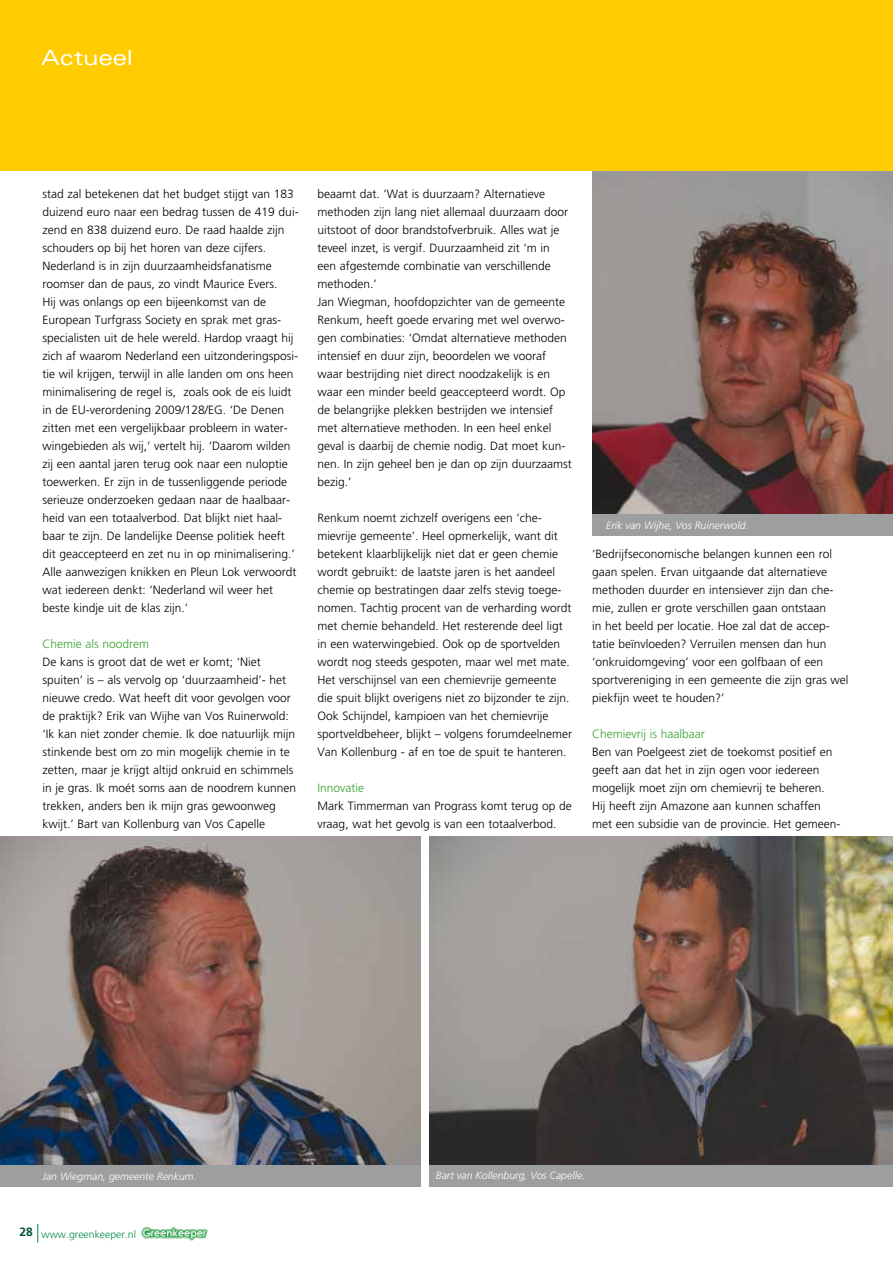
<style>
.page{position:relative;width:893px;height:1263px;background:#fff}
.page>*{position:absolute;margin:0;border:0;box-sizing:border-box;transform-origin:0 0}
.t1{font:expanded 21px "Univers";color:#fff}
.t2{font:300 12px/18px "Frutiger";color:#000}
.t3{font:300 12px "Frutiger";color:#35a32c}
.t4{font:italic 300 10.5px "Frutiger";color:#fff}
.t5{font:300 10.5px "Frutiger";color:#008b45}
.s1{font-weight:700;font-size:12px;color:#00523c}
</style>
<div class="page">
<img style="left:141px;top:1226px;width:67px;height:15px">
<svg style="left:38px;top:1224px;width:1px;height:19px"></svg>
<img style="left:0;top:836px;width:421px;height:329px">
<img style="left:592px;top:170px;width:301px;height:344px">
<img style="left:429px;top:836px;width:464px;height:329px">
<div style="left:0;top:1165px;width:421px;height:21px;background:#9c9e9f"></div>
<div style="left:592px;top:514px;width:301px;height:22px;background:#9c9e9f"></div>
<div style="left:429px;top:1165px;width:464px;height:21px;background:#9c9e9f"></div>
<div style="left:0;top:0;width:893px;height:170px;background:#fecc00"></div>
<h1 class="t1" style="left:41px;top:45px;width:93px">Actueel</h1>
<p class="t2" style="left:43px;top:185px;width:258px">stad zal betekenen dat het budget stijgt van 183 duizend euro naar een bedrag tussen de 419 dui&shy;zend en 838 duizend euro. De raad haalde zijn schouders op bij het horen van deze cijfers.<br>Nederland is in zijn duurzaamheidsfanatisme roomser dan de paus, zo vindt Maurice Evers.<br>Hij was onlangs op een bijeenkomst van de European Turfgrass Society en sprak met gras&shy;specialisten uit de hele wereld. Hardop vraagt hij zich af waarom Nederland een uitzonderingsposi&shy;tie wil krijgen, terwijl in alle landen om ons heen minimalisering de regel is, zoals ook de eis luidt in de EU-verordening 2009/128/EG. ‘De Denen zitten met een vergelijkbaar probleem in water&shy;wingebieden als wij,’ vertelt hij. ‘Daarom wilden zij een aantal jaren terug ook naar een nuloptie toewerken. Er zijn in de tussenliggende periode serieuze onderzoeken gedaan naar de haalbaar&shy;heid van een totaalverbod. Dat blijkt niet haal&shy;baar te zijn. De landelijke Deense politiek heeft dit geaccepteerd en zet nu in op minimalisering.’ Alle aanwezigen knikken en Pleun Lok verwoordt wat iedereen denkt: ‘Nederland wil weer het beste kindje uit de klas zijn.’</p>
<p class="t3" style="left:43px;top:637px;width:108px">Chemie als noodrem</p>
<p class="t2" style="left:43px;top:653px;width:255px">De kans is groot dat de wet er komt; ‘Niet spuiten’ is – als vervolg op ‘duurzaamheid’- het nieuwe credo. Wat heeft dit voor gevolgen voor de praktijk? Erik van Wijhe van Vos Ruinerwold: ‘Ik kan niet zonder chemie. Ik doe natuurlijk mijn stinkende best om zo min mogelijk chemie in te zetten, maar je krijgt altijd onkruid en schimmels in je gras. Ik moét soms aan de noodrem kunnen trekken, anders ben ik mijn gras gewoonweg kwijt.’ Bart van Kollenburg van Vos Capelle</p>
<p class="t2" style="left:317px;top:185px;width:256px">beaamt dat. ‘Wat is duurzaam? Alternatieve methoden zijn lang niet allemaal duurzaam door uitstoot of door brandstofverbruik. Alles wat je teveel inzet, is vergif. Duurzaamheid zit ‘m in<br>een afgestemde combinatie van verschillende methoden.’<br>Jan Wiegman, hoofdopzichter van de gemeente Renkum, heeft goede ervaring met wel overwo&shy;gen combinaties: ‘Omdat alternatieve methoden intensief en duur zijn, beoordelen we vooraf waar bestrijding niet direct noodzakelijk is en waar een minder beeld geaccepteerd wordt. Op de belangrijke plekken bestrijden we intensief met alternatieve methoden. In een heel enkel geval is daarbij de chemie nodig. Dat moet kun&shy;nen. In zijn geheel ben je dan op zijn duurzaamst bezig.’</p>
<p class="t2" style="left:317px;top:509px;width:256px">Renkum noemt zichzelf overigens een ‘che&shy;mievrije gemeente’. Heel opmerkelijk, want dit betekent klaarblijkelijk niet dat er geen chemie wordt gebruikt: de laatste jaren is het aandeel chemie op bestratingen daar zelfs stevig toege&shy;nomen. Tachtig procent van de verharding wordt met chemie behandeld. Het resterende deel ligt in een waterwingebied. Ook op de sportvelden wordt nog steeds gespoten, maar wel met mate.<br>Het verschijnsel van een chemievrije gemeente die spuit blijkt overigens niet zo bijzonder te zijn.<br>Ook Schijndel, kampioen van het chemievrije sportveldbeheer, blijkt – volgens forumdeelnemer Van Kollenburg - af en toe de spuit te hanteren.</p>
<p class="t3" style="left:317px;top:781px;width:48px">Innovatie</p>
<p class="t2" style="left:317px;top:797px;width:256px">Mark Timmerman van Prograss komt terug op de vraag, wat het gevolg is van een totaalverbod.</p>
<p class="t4" style="left:606px;top:519px;width:144px">Erik van Wijhe, Vos Ruinerwold.</p>
<p class="t2" style="left:592px;top:545px;width:258px">‘Bedrijfseconomische belangen kunnen een rol gaan spelen. Ervan uitgaande dat alternatieve methoden duurder en intensiever zijn dan che&shy;mie, zullen er grote verschillen gaan ontstaan<br>in het beeld per locatie. Hoe zal dat de accep&shy;tatie beïnvloeden? Verruilen mensen dan hun ‘onkruidomgeving’ voor een golfbaan of een sportvereniging in een gemeente die zijn gras wel piekfijn weet te houden?’</p>
<p class="t3" style="left:592px;top:727px;width:114px">Chemievrij is haalbaar</p>
<p class="t2" style="left:592px;top:743px;width:250px">Ben van Poelgeest ziet de toekomst positief en geeft aan dat het in zijn ogen voor iedereen mogelijk moet zijn om chemievrij te beheren.<br>Hij heeft zijn Amazone aan kunnen schaffen met een subsidie van de provincie. Het gemeen-</p>
<p class="t4" style="left:43px;top:1170px;width:156px">Jan Wiegman, gemeente Renkum.</p>
<p class="t5" style="left:20px;top:1228px;width:118px"><span class="s1">28</span> www.greenkeeper.nl</p>
<p class="t4" style="left:436px;top:1169px;width:151px">Bart van Kollenburg, Vos Capelle.</p>
</div>
